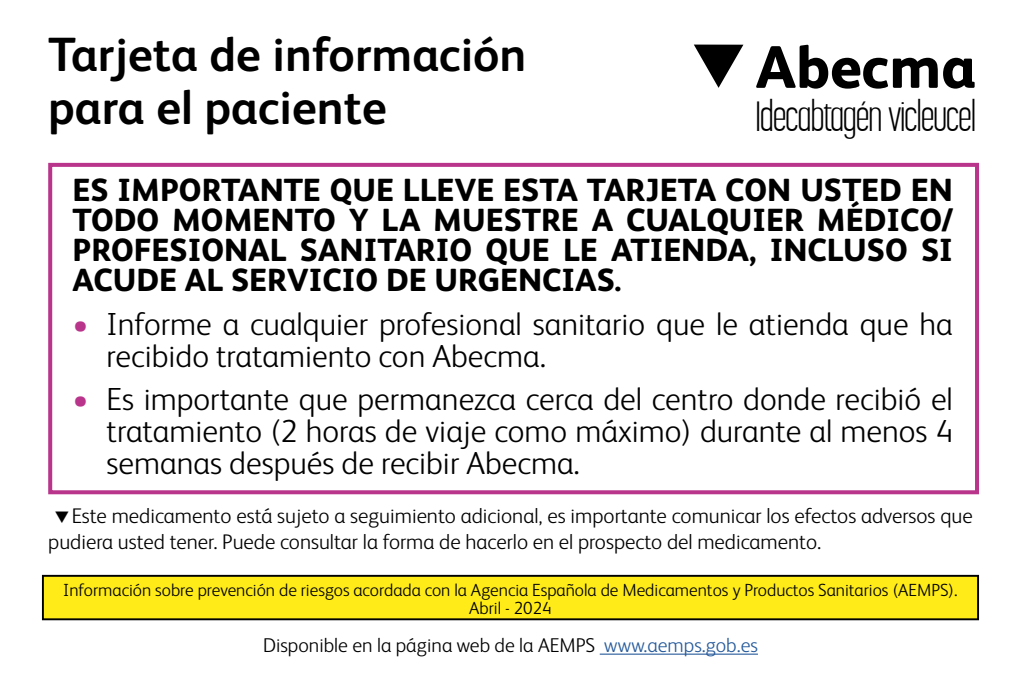
<style>
.page{position:relative;width:1021px;height:681px;background:#fff}
.page>*{position:absolute;margin:0;border:0;box-sizing:border-box;transform-origin:0 0}
.t1{font:800 60px "BMS Humanity";color:#000}
.t2{font:700 48px/52px "BMS Humanity";color:#000}
.t3{font:300 42px "Korolev Compressed W04";letter-spacing:-.05em;color:#000}
.t4{font:300 32px/32px "BMS Humanity";color:#000}
.t5{font:800 32px/30px "BMS Humanity";color:#000;text-align:justify}
.t6{font:300 21.2px/25.6px "BMS Humanity";color:#000}
.t7{font:300 20px "BMS Humanity";color:#000}
.t8{font:300 17.6px/17.6px "BMS Humanity";color:#000;text-align:center}
.s1{color:#b9348b}
.s2{color:#275b9b}
</style>
<div class="page">
<div style="left:48px;top:163px;width:931px;height:331px;border:4px solid #b9348b"></div>
<div style="left:43px;top:575px;width:935px;height:44px;background:#feeb17"></div>
<div style="left:42px;top:574px;width:937px;height:46px;border:2px solid #000"></div>
<hr style="left:599px;top:653px;width:159px;height:1px;background:#275b9b">
<h2 class="t2" style="left:48px;top:27px;width:480px">Tarjeta de información para el paciente</h2>
<h1 class="t1" style="left:685px;top:20px;width:292px">▼Abecma</h1>
<h3 class="t3" style="left:754px;top:93px;width:223px">Idecabtagén vicleucel</h3>
<p class="t5" style="left:73px;top:173px;width:881px">ES IMPORTANTE QUE LLEVE ESTA TARJETA CON USTED EN TODO MOMENTO Y LA MUESTRE A CUALQUIER MÉDICO/ PROFESIONAL SANITARIO QUE LE ATIENDA, INCLUSO SI ACUDE AL SERVICIO DE URGENCIAS.</p>
<p class="t4" style="left:107px;top:305px;width:847px;text-indent:-34px"><span class="s1">•</span> Informe a cualquier profesional sanitario que le atienda que ha recibido tratamiento con Abecma.</p>
<p class="t4" style="left:107px;top:381px;width:847px;text-align:justify;text-indent:-34px"><span class="s1">•</span> Es importante que permanezca cerca del centro donde recibió el tratamiento (2 horas de viaje como máximo) durante al menos 4 semanas después de recibir Abecma.</p>
<p class="t6" style="left:48px;top:501px;width:926px">▼Este medicamento está sujeto a seguimiento adicional, es importante comunicar los efectos adversos que pudiera usted tener. Puede consultar la forma de hacerlo en el prospecto del medicamento.</p>
<p class="t8" style="left:63px;top:580px;width:895px">Información sobre prevención de riesgos acordada con la Agencia Española de Medicamentos y Productos Sanitarios (AEMPS).<br>Abril - 2024</p>
<p class="t7" style="left:263px;top:631px;width:496px">Disponible en la página web de la AEMPS <span class="s2">www.aemps.gob.es</span></p>
</div>
